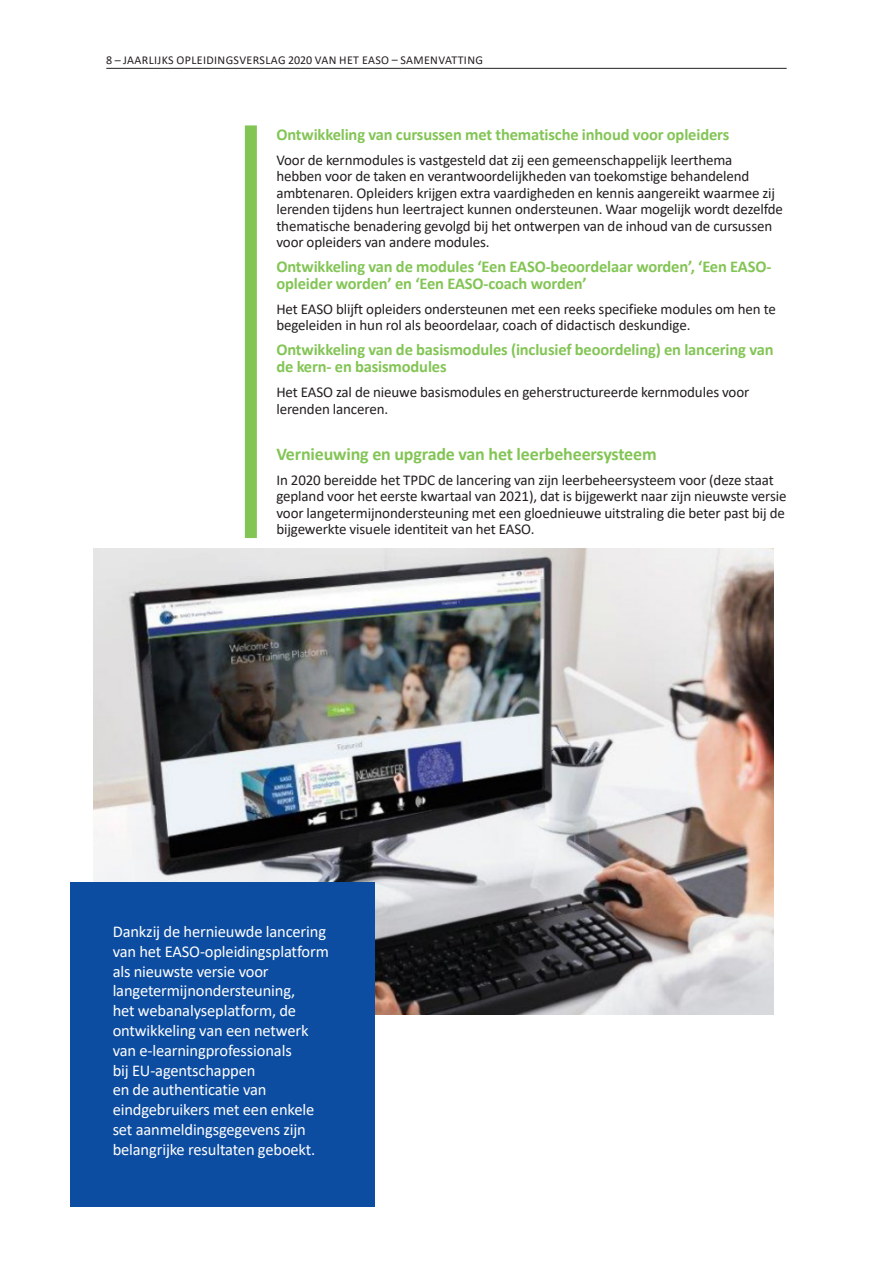
<style>
.page{position:relative;width:893px;height:1263px;background:#fff}
.page>*{position:absolute;margin:0;border:0;box-sizing:border-box;transform-origin:0 0}
.body_indent_subtitle{font:700 18px "Calibri";letter-spacing:-.01em;color:#83c555}
.body{font:16.5px/19.8px "Calibri";letter-spacing:-.01em;color:#fff}
.body__indent{font:700 16.5px/16.5px "Calibri";letter-spacing:-.01em;color:#83c555}
.body__indent-2{font:15px/16.5px "Calibri";letter-spacing:-.01em;color:#231f20}
.t1{font:12px "Calibri";letter-spacing:.03em;color:#231f20}
</style>
<div class="page">
<hr style="left:106px;top:68px;width:681px;height:1px;background:#231f20">
<div style="left:245px;top:125px;width:12px;height:413px;background:#83c555"></div>
<img style="left:94px;top:549px;width:680px;height:465px">
<div style="left:70px;top:882px;width:304px;height:324px;background:#0d4da1"></div>
<p class="t1" style="left:106px;top:51px;width:378px">8 – JAARLIJKS OPLEIDINGSVERSLAG 2020 VAN HET EASO – SAMENVATTING</p>
<p class="body__indent" style="left:276px;top:126px;width:454px">Ontwikkeling van cursussen met thematische inhoud voor opleiders</p>
<p class="body__indent-2" style="left:276px;top:151px;width:508px">Voor de kernmodules is vastgesteld dat zij een gemeenschappelijk leerthema<br>hebben voor de taken en verantwoordelijkheden van toekomstige behandelend ambtenaren. Opleiders krijgen extra vaardigheden en kennis aangereikt waarmee zij lerenden tijdens hun leertraject kunnen ondersteunen. Waar mogelijk wordt dezelfde thematische benadering gevolgd bij het ontwerpen van de inhoud van de cursussen voor opleiders van andere modules.</p>
<p class="body__indent" style="left:276px;top:258px;width:497px">Ontwikkeling van de modules ‘Een EASO-beoordelaar worden’, ‘Een EASO&shy;opleider worden’ en ‘Een EASO-coach worden’</p>
<p class="body__indent-2" style="left:276px;top:300px;width:501px">Het EASO blijft opleiders ondersteunen met een reeks specifieke modules om hen te begeleiden in hun rol als beoordelaar, coach of didactisch deskundige.</p>
<p class="body__indent" style="left:276px;top:342px;width:499px">Ontwikkeling van de basismodules (inclusief beoordeling) en lancering van de kern- en basismodules</p>
<p class="body__indent-2" style="left:276px;top:383px;width:474px">Het EASO zal de nieuwe basismodules en geherstructureerde kernmodules voor lerenden lanceren.</p>
<p class="body_indent_subtitle" style="left:276px;top:441px;width:382px">Vernieuwing en upgrade van het leerbeheersysteem</p>
<p class="body__indent-2" style="left:276px;top:471px;width:512px">In 2020 bereidde het TPDC de lancering van zijn leerbeheersysteem voor (deze staat gepland voor het eerste kwartaal van 2021), dat is bijgewerkt naar zijn nieuwste versie voor langetermijnondersteuning met een gloednieuwe uitstraling die beter past bij de bijgewerkte visuele identiteit van het EASO.</p>
<p class="body" style="left:113px;top:921px;width:218px">Dankzij de hernieuwde lancering van het EASO-opleidingsplatform als nieuwste versie voor langetermijnondersteuning,<br>het webanalyseplatform, de ontwikkeling van een netwerk van e-learningprofessionals<br>bij EU-agentschappen<br>en de authenticatie van eindgebruikers met een enkele set aanmeldingsgegevens zijn belangrijke resultaten geboekt.</p>
</div>
